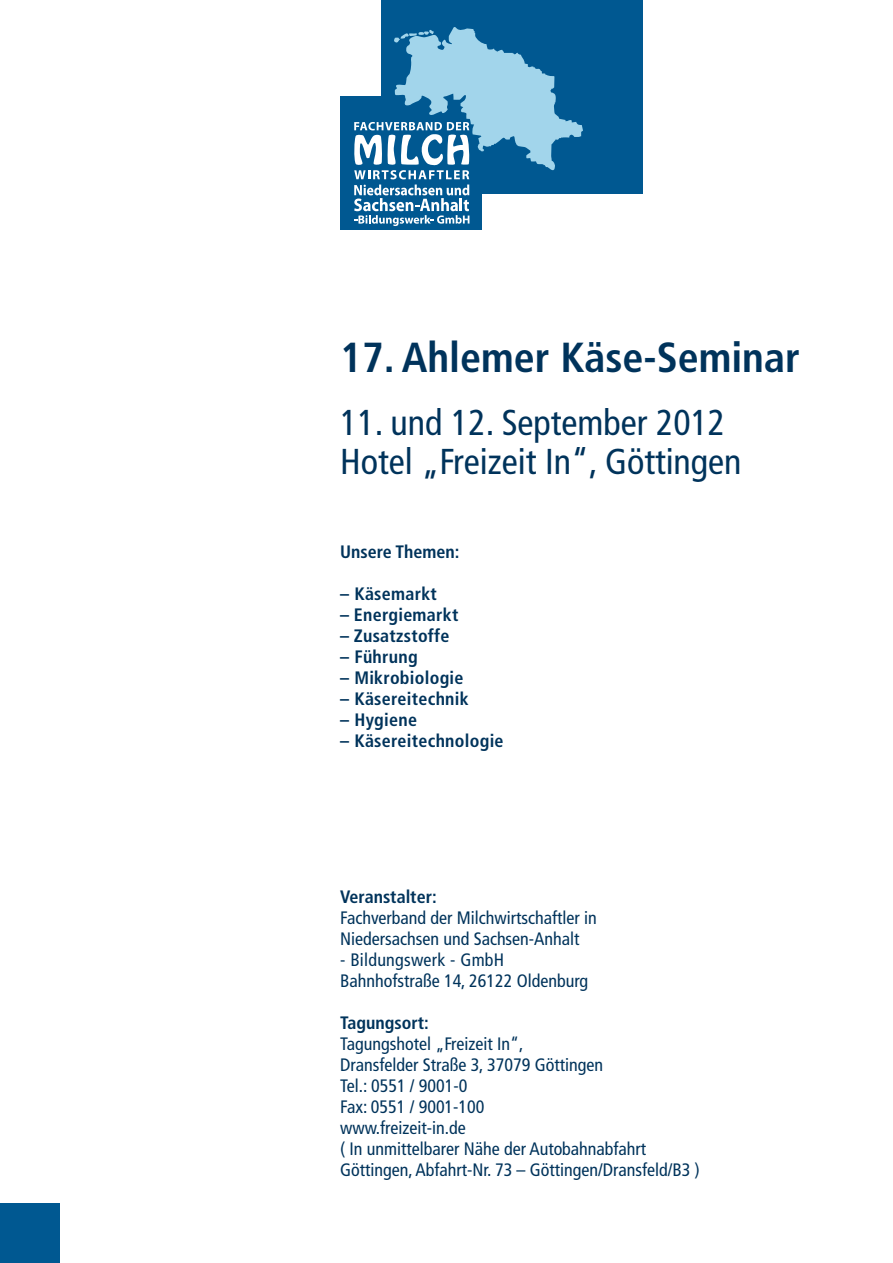
<style>
.page{position:relative;width:893px;height:1263px;background:#fff}
.page>*{position:absolute;margin:0;border:0;box-sizing:border-box;transform-origin:0 0}
.t1{font:700 condensed 42px "Frutiger";color:#00335b}
.t2{font:condensed 36px/39px "Frutiger";color:#00335b}
.t3{font:condensed 18px/21px "Frutiger";color:#00335b}
.t4{font:700 condensed 18px "Frutiger";letter-spacing:.015em;color:#00335b}
</style>
<div class="page">
<div style="left:381px;top:0;width:262px;height:194px;background:#005891"></div>
<div style="left:341px;top:97px;width:141px;height:133px;background:#005891"></div>
<svg style="left:354px;top:185px;width:115px;height:41px"></svg>
<svg style="left:353px;top:27px;width:230px;height:152px"></svg>
<div style="left:0;top:1203px;width:60px;height:60px;background:#005891"></div>
<h1 class="t1" style="left:340px;top:340px;width:461px">17. Ahlemer Käse-Seminar</h1>
<h2 class="t2" style="left:340px;top:406px;width:403px">11. und 12. September 2012<br>Hotel „Freizeit In“, Göttingen</h2>
<p class="t4" style="left:340px;top:544px;width:121px">Unsere Themen:</p>
<p class="t4" style="left:340px;top:586px;width:98px">– Käsemarkt</p>
<p class="t4" style="left:340px;top:607px;width:120px">– Energiemarkt</p>
<p class="t4" style="left:340px;top:628px;width:111px">– Zusatzstoffe</p>
<p class="t4" style="left:340px;top:649px;width:79px">– Führung</p>
<p class="t4" style="left:340px;top:670px;width:125px">– Mikrobiologie</p>
<p class="t4" style="left:340px;top:691px;width:130px">– Käsereitechnik</p>
<p class="t4" style="left:340px;top:712px;width:78px">– Hygiene</p>
<p class="t4" style="left:340px;top:733px;width:165px">– Käsereitechnologie</p>
<p class="t4" style="left:340px;top:889px;width:98px">Veranstalter:</p>
<p class="t3" style="left:340px;top:908px;width:258px">Fachverband der Milchwirtschaftler in<br>Niedersachsen und Sachsen-Anhalt</p>
<p class="t3" style="left:340px;top:950px;width:250px">- Bildungswerk - GmbH<br>Bahnhofstraße 14, 26122 Oldenburg</p>
<p class="t4" style="left:340px;top:1015px;width:90px">Tagungsort:</p>
<p class="t3" style="left:340px;top:1034px;width:361px">Tagungshotel „Freizeit In“,<br>Dransfelder Straße 3, 37079 Göttingen<br>Tel.: 0551 / 9001-0<br>Fax: 0551 / 9001-100<br>www.freizeit-in.de<br>( In unmittelbarer Nähe der Autobahnabfahrt<br>Göttingen, Abfahrt-Nr. 73 – Göttingen/Dransfeld/B3 )</p>
</div>
